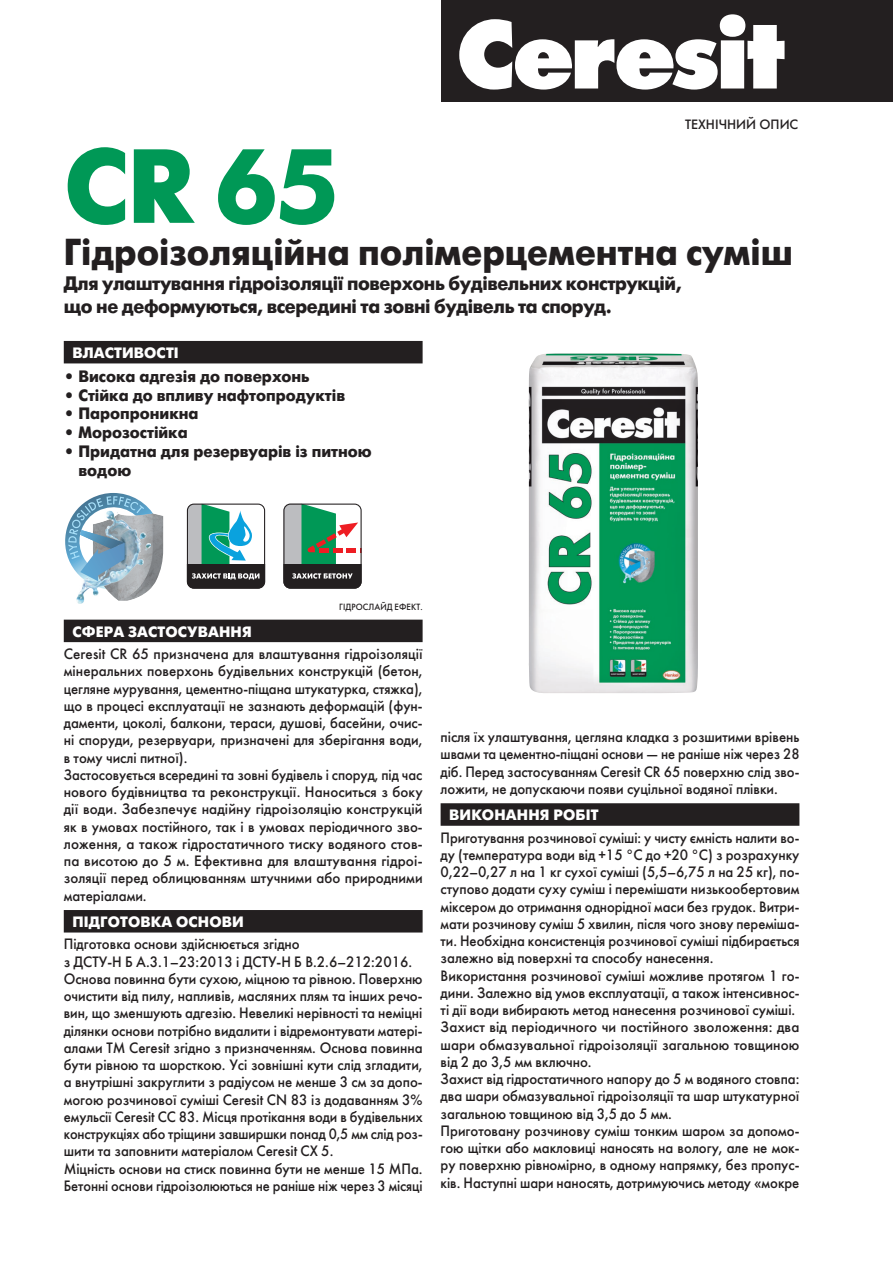
<style>
.page{position:relative;width:893px;height:1263px;background:#fff}
.page>*{position:absolute;margin:0;border:0;box-sizing:border-box;transform-origin:0 0}
.заг1{font:700 105px "Futura Futuris";color:#009856}
.заг3{font:700 37.5px "Futura Futuris";color:#231f20;scale:.94 1}
.заг_текст{font:700 19.5px/22.5px "Futura Futuris";letter-spacing:-.02em;color:#231f20;scale:.95 1}
.Properties{font:700 16.5px/18.8px "Futura Futuris";color:#231f20;scale:.95 1}
.txt{font:15px/17.2px "Futura Futuris";color:#231f20;text-align:justify;scale:.95 1}
.txt-2{font:15px/17.2px "Futura Futuris";color:#231f20;text-align:justify;scale:.94 1}
.txt-3{font:15px/17.2px "Futura Futuris";color:#231f20;text-align:justify;scale:.96 1}
.txt-4{font:15px/17.2px "Futura Futuris";color:#231f20;text-align:justify}
.t1{font:700 15px "Futura Futuris";letter-spacing:.01em;color:#fff}
.t2{font:13.5px "Futura Futuris";color:#231f20}
.txt-5{font:9px "Futura Futuris";letter-spacing:.01em;color:#231f20;scale:.95 1}
</style>
<div class="page">
<div style="left:441px;top:0;width:452px;height:101px;background:#231f20"></div>
<svg style="left:459px;top:14px;width:325px;height:76px"></svg>
<div style="left:64px;top:341px;width:359px;height:22px;background:#231f20"></div>
<div style="left:64px;top:620px;width:359px;height:22px;background:#231f20"></div>
<div style="left:64px;top:910px;width:359px;height:22px;background:#231f20"></div>
<img style="left:77px;top:596px;width:63px;height:7px">
<svg style="left:65px;top:493px;width:99px;height:103px"></svg>
<svg style="left:187px;top:504px;width:78px;height:85px"></svg>
<svg style="left:283px;top:504px;width:79px;height:85px"></svg>
<div style="left:441px;top:803px;width:358px;height:23px;background:#231f20"></div>
<img style="left:529px;top:353px;width:169px;height:340px">
<p class="t2" style="left:685px;top:116px;width:115px">ТЕХНІЧНИЙ ОПИС</p>
<p class="заг1" style="left:64px;top:124px;width:276px">CR 65</p>
<p class="заг3" style="left:64px;top:229px;width:777px">Гідроізоляційна полімерцементна суміш</p>
<p class="заг_текст" style="left:64px;top:272px;width:652px">Для улаштування гідроізоляції поверхонь будівельних конструкцій, що не деформуються, всередині та зовні будівель та споруд.</p>
<p class="t1" style="left:72px;top:344px;width:108px">ВЛАСТИВОСТІ</p>
<p class="Properties" style="left:64px;top:367px;width:260px">• Висока адгезія до поверхонь</p>
<p class="Properties" style="left:64px;top:386px;width:298px">• Стійка до впливу нафтопродуктів</p>
<p class="Properties" style="left:64px;top:405px;width:143px">• Паропроникна</p>
<p class="Properties" style="left:64px;top:423px;width:132px">• Морозостійка</p>
<p class="Properties" style="left:78px;top:442px;width:310px;text-indent:-15px">• Придатна для резервуарів iз питною водою</p>
<p class="txt-5" style="left:339px;top:601px;width:89px">ГІДРОСЛАЙД ЕФЕКТ.</p>
<p class="t1" style="left:72px;top:622px;width:181px">СФЕРА ЗАСТОСУВАННЯ</p>
<p class="txt-3" style="left:64px;top:645px;width:375px">Ceresit CR 65 призначена для влаштування гідроізоляції мінеральних поверхонь будівельних конструкцій (бетон, цегляне мурування, цементно-піщана штукатурка, стяжка), що в процесі експлуатації не зазнають деформацій (фун&shy;даменти, цоколі, балкони, тераси, душові, басейни, очис&shy;ні споруди, резервуари, призначені для зберігання води, в тому числі питної).</p>
<p class="txt-2" style="left:64px;top:766px;width:383px">Застосовується всередині та зовні будівель і споруд, під час нового будівництва та реконструкції. Наноситься з боку дії води. Забезпечує надійну гідроізоляцію конструкцій як в умовах постійного, так і в умовах періодичного зво&shy;ложення, а також гідростатичного тиску водяного стов&shy;па висотою до 5 м. Ефективна для влаштування гідроі&shy;золяції перед облицюванням штучними або природними матеріалами.</p>
<p class="t1" style="left:72px;top:913px;width:173px">ПІДГОТОВКА ОСНОВИ</p>
<p class="txt" style="left:64px;top:936px;width:368px">Підготовка основи здійснюється згідно<br>з ДСТУ-Н Б А.3.1–23:2013 і ДСТУ-Н Б В.2.6–212:2016.</p>
<p class="txt" style="left:64px;top:970px;width:379px">Основа повинна бути сухою, міцною та рівною. Поверхню очистити від пилу, напливів, масляних плям та інших речо&shy;вин, що зменшують адгезію. Невеликі нерівності та неміцні ділянки основи потрібно видалити і відремонтувати матері&shy;алами ТМ Ceresit згідно з призначенням. Основа повинна бути рівною та шорсткою. Усі зовнішні кути слід згладити, а внутрішні закруглити з радіусом не менше 3 см за допо&shy;могою розчинової суміші Ceresit СN 83 із додаванням 3% емульсії Ceresit CC 83. Місця протікання води в будівельних конструкціях або тріщини завширшки понад 0,5 мм слід роз&shy;шити та заповнити матеріалом Ceresit СХ 5.</p>
<p class="txt" style="left:64px;top:1160px;width:379px">Міцність основи на стиск повинна бути не менше 15 МПа.<br>Бетонні основи гідроізолюються не раніше ніж через 3 місяці</p>
<p class="txt" style="left:441px;top:728px;width:379px">після їх улаштування, цегляна кладка з розшитими врівень швами та цементно-піщані основи — не раніше ніж через 28 діб. Перед застосуванням Ceresit CR 65 поверхню слід зво&shy;ложити, не допускаючи появи суцільної водяної плівки.</p>
<p class="t1" style="left:449px;top:806px;width:151px">ВИКОНАННЯ РОБІТ</p>
<p class="txt-2" style="left:441px;top:829px;width:383px">Приготування розчинової суміші: у чисту ємність налити во&shy;ду (температура води від +15 °C до +20 °C) з розрахунку 0,22–0,27 л на 1 кг сухої суміші (5,5–6,75 л на 25 кг), по&shy;ступово додати суху суміш і перемішати низькообертовим міксером до отримання однорідної маси без грудок. Витри&shy;мати розчинову суміш 5 хвилин, після чого знову переміша&shy;ти. Необхідна консистенція розчинової суміші підбирається залежно від поверхні та способу нанесення.</p>
<p class="txt" style="left:441px;top:967px;width:379px">Використання розчинової суміші можливе протягом 1 го&shy;дини. Залежно від умов експлуатації, а також інтенсивнос&shy;ті дії води вибирають метод нанесення розчинової суміші.</p>
<p class="txt-4" style="left:441px;top:1019px;width:360px">Захист від періодичного чи постійного зволоження: два шари обмазувальної гідроізоляції загальною товщиною від 2 до 3,5 мм включно.</p>
<p class="txt" style="left:441px;top:1070px;width:379px">Захист від гідростатичного напору до 5 м водяного стовпа: два шари обмазувальної гідроізоляції та шар штукатурної загальною товщиною від 3,5 до 5 мм.</p>
<p class="txt" style="left:441px;top:1122px;width:379px">Приготовану розчинову суміш тонким шаром за допомо&shy;гою щітки або макловиці наносять на вологу, але не мок&shy;ру поверхню рівномірно, в одному напрямку, без пропус&shy;ків. Наступні шари наносять, дотримуючись методу «мокре</p>
</div>
